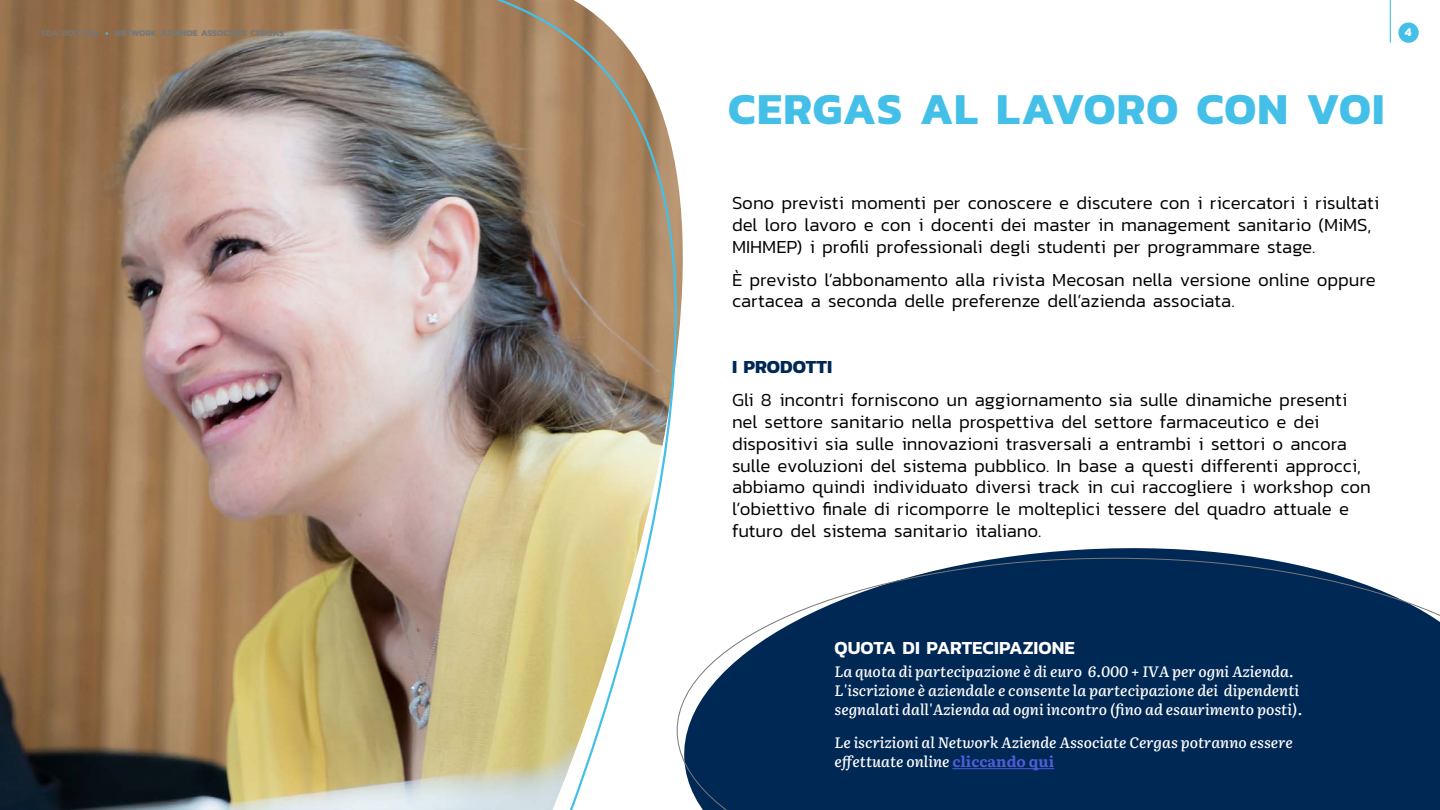
<style>
.page{position:relative;width:1440px;height:810px;background:#fff}
.page>*{position:absolute;margin:0;border:0;box-sizing:border-box;transform-origin:0 0}
.t1{font:700 45px "Kanit";letter-spacing:.02em;color:#44c0e8}
.t2{font:300 18.75px/21.8px "Kanit";letter-spacing:-.005em;color:#000}
.t3{font:600 18.75px "Kanit";color:#fff}
.t4{font:700 18.75px "Kanit";letter-spacing:-.005em;color:#002855}
.t5{font:italic 500 15px/18.8px "Literata 18 pt";color:#fff}
.t6{font:700 12px "Kanit";color:#fff}
.t7{font:700 9px "Kanit";letter-spacing:.01em;color:#787878}
.s1{font-weight:500}
.s2{font-weight:500;color:#44c0e8}
.s3{font-weight:700;font-style:normal;color:#4f5cd6}
</style>
<div class="page">
<img style="left:0;top:0;width:683px;height:810px">
<svg style="left:678px;top:537px;width:582px;height:21px"></svg>
<svg style="left:677px;top:558px;width:763px;height:252px;background:#1f4269"></svg>
<hr style="left:952px;top:768px;width:102px;height:1px;background:#4f5cd6">
<div style="left:1398px;top:23px;width:21px;height:20px;background:#44c0e8;border-radius:50%"></div>
<hr style="left:1390px;top:0;width:1px;height:43px;background:#44c0e8">
<p class="t7" style="left:41px;top:26px;width:245px"><span class="s1">SDA BOCCONI</span> <span class="s2">•</span> NETWORK AZIENDE ASSOCIATE CERGAS</p>
<p class="t6" style="left:1405px;top:23px;width:8px">4</p>
<h1 class="t1" style="left:728px;top:74px;width:658px">CERGAS AL LAVORO CON VOI</h1>
<p class="t2" style="left:732px;top:192px;width:649px">Sono previsti momenti per conoscere e discutere con i ricercatori i risultati del loro lavoro e con i docenti dei master in management sanitario (MiMS,<br>MIHMEP) i profili professionali degli studenti per programmare stage.</p>
<p class="t2" style="left:732px;top:268px;width:645px">È previsto l’abbonamento alla rivista Mecosan nella versione online oppure cartacea a seconda delle preferenze dell’azienda associata.</p>
<p class="t4" style="left:732px;top:353px;width:102px">I PRODOTTI</p>
<p class="t2" style="left:732px;top:389px;width:640px">Gli 8 incontri forniscono un aggiornamento sia sulle dinamiche presenti nel settore sanitario nella prospettiva del settore farmaceutico e dei dispositivi sia sulle innovazioni trasversali a entrambi i settori o ancora sulle evoluzioni del sistema pubblico. In base a questi differenti approcci, abbiamo quindi individuato diversi track in cui raccogliere i workshop con l’obiettivo finale di ricomporre le molteplici tessere del quadro attuale e futuro del sistema sanitario italiano.</p>
<p class="t3" style="left:835px;top:633px;width:242px">QUOTA DI PARTECIPAZIONE</p>
<p class="t5" style="left:835px;top:661px;width:469px">La quota di partecipazione è di euro 6.000 + IVA per ogni Azienda.<br>L'iscrizione è aziendale e consente la partecipazione dei dipendenti segnalati dall'Azienda ad ogni incontro (fino ad esaurimento posti).</p>
<p class="t5" style="left:835px;top:733px;width:460px">Le iscrizioni al Network Aziende Associate Cergas potranno essere effettuate online <span class="s3">cliccando qui</span></p>
</div>
